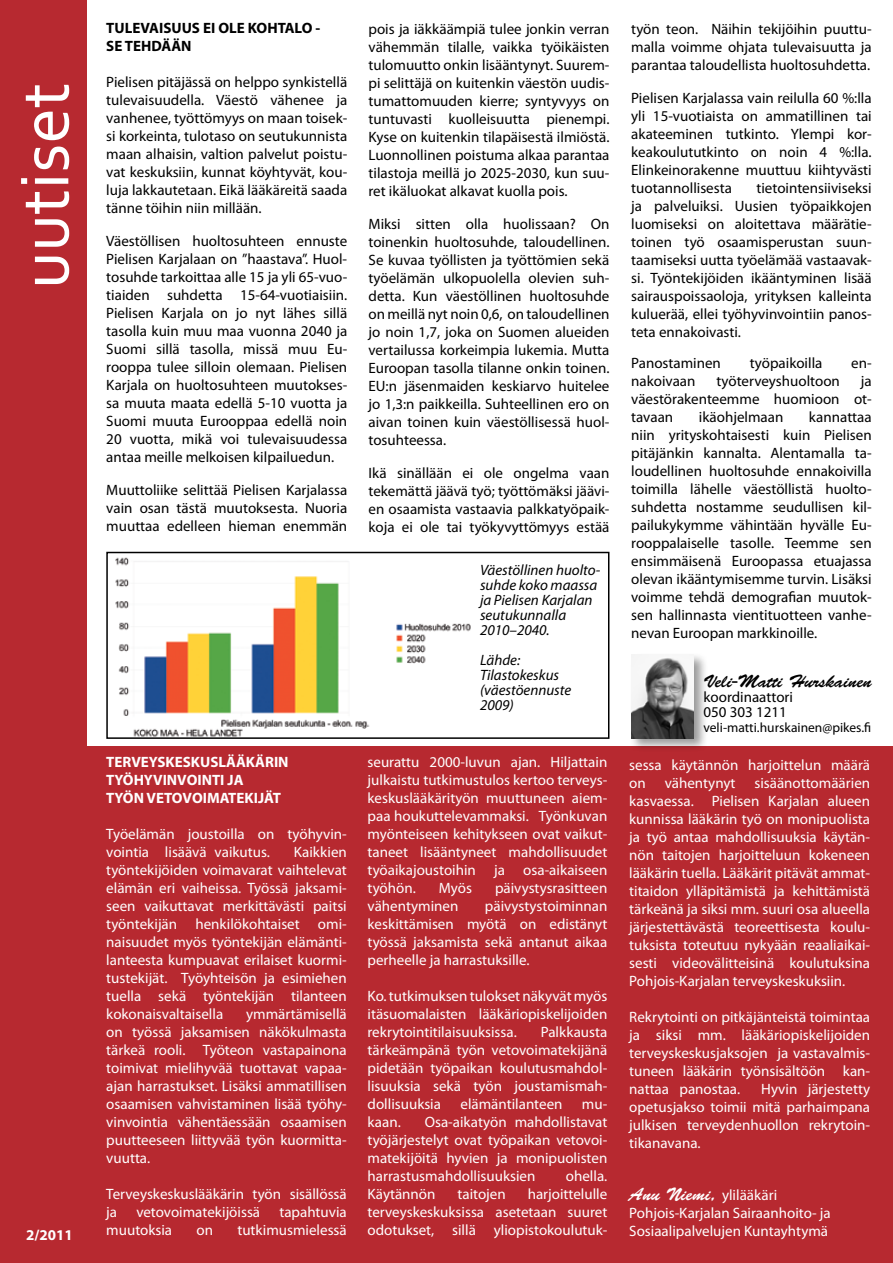
<style>
.page{position:relative;width:893px;height:1263px;background:#fff}
.page>*{position:absolute;margin:0;border:0;box-sizing:border-box;transform-origin:0 0}
.t1{font:72px "Corbel";color:#fff}
.t2{font:18px "Brush Script Std";color:#000}
.t3{font:15px/18px "Myriad Pro";color:#000;text-align:justify}
.t4{font:15px/18px "Myriad Pro";color:#fff;text-align:justify}
.t5{font:italic 15px/15px "Myriad Pro";color:#000}
.t6{font:700 15px/18px "Myriad Pro";color:#fff}
.t7{font:700 15px/18px "Myriad Pro";color:#000}
.t8{font:13.5px "Myriad Pro";color:#000}
.s1{font-family:"Brush Script Std";font-size:18px}
</style>
<div class="page">
<img style="left:115px;top:551px;width:358px;height:185px">
<div style="left:106px;top:552px;width:503px;height:187px;border:2px solid #000"></div>
<div style="left:0;top:746px;width:893px;height:517px;background:#b72930"></div>
<div style="left:0;top:0;width:86px;height:1263px;background:#b72930"></div>
<div style="left:629px;top:652px;width:79px;height:100px;background:#000;opacity:.4"></div>
<img style="left:631px;top:654px;width:63px;height:84px">
<h1 class="t1" style="left:0;top:289px;width:208px;rotate:-90deg">uutiset</h1>
<p class="t6" style="left:26px;top:1226px;width:48px">2/2011</p>
<p class="t7" style="left:106px;top:18px;width:216px">TULEVAISUUS EI OLE KOHTALO -<br>SE TEHDÄÄN</p>
<p class="t3" style="left:106px;top:72px;width:242px">Pielisen pitäjässä on helppo synkistellä tulevaisuudella. Väestö vähenee ja vanhenee, työttömyys on maan toisek&shy;si korkeinta, tulotaso on seutukunnista maan alhaisin, valtion palvelut poistu&shy;vat keskuksiin, kunnat köyhtyvät, kou&shy;luja lakkautetaan. Eikä lääkäreitä saada tänne töihin niin millään.</p>
<p class="t3" style="left:106px;top:231px;width:242px">Väestöllisen huoltosuhteen ennuste Pielisen Karjalaan on ”haastava”. Huol&shy;tosuhde tarkoittaa alle 15 ja yli 65-vuo&shy;tiaiden suhdetta 15-64-vuotiaisiin.<br>Pielisen Karjala on jo nyt lähes sillä tasolla kuin muu maa vuonna 2040 ja Suomi sillä tasolla, missä muu Eu&shy;rooppa tulee silloin olemaan. Pielisen Karjala on huoltosuhteen muutokses&shy;sa muuta maata edellä 5-10 vuotta ja Suomi muuta Eurooppaa edellä noin 20 vuotta, mikä voi tulevaisuudessa antaa meille melkoisen kilpailuedun.</p>
<p class="t3" style="left:106px;top:480px;width:242px">Muuttoliike selittää Pielisen Karjalassa vain osan tästä muutoksesta. Nuoria muuttaa edelleen hieman enemmän</p>
<p class="t6" style="left:106px;top:753px;width:184px">TERVEYSKESKUSLÄÄKÄRIN<br>TYÖHYVINVOINTI JA<br>TYÖN VETOVOIMATEKIJÄT</p>
<p class="t4" style="left:106px;top:825px;width:242px">Työelämän joustoilla on työhyvin&shy;vointia lisäävä vaikutus.</p>
<p class="t4" style="left:106px;top:843px;width:242px;text-indent:187px">Kaikkien työntekijöiden voimavarat vaihtelevat elämän eri vaiheissa. Työssä jaksami&shy;seen vaikuttavat merkittävästi paitsi työntekijän henkilökohtaiset omi&shy;naisuudet myös työntekijän elämänti&shy;lanteesta kumpuavat erilaiset kuormi&shy;tustekijät. Työyhteisön ja esimiehen tuella sekä työntekijän tilanteen kokonaisvaltaisella</p>
<p class="t4" style="left:106px;top:1005px;width:242px;text-indent:140px">ymmärtämisellä on työssä jaksamisen näkökulmasta tärkeä rooli. Työteon vastapainona toimivat mielihyvää tuottavat vapaa&shy;ajan harrastukset. Lisäksi ammatillisen osaamisen vahvistaminen lisää työhy&shy;vinvointia vähentäessään osaamisen puutteeseen liittyvää työn kuormitta&shy;vuutta.</p>
<p class="t4" style="left:106px;top:1185px;width:242px">Terveyskeskuslääkärin työn sisällössä ja</p>
<p class="t4" style="left:136px;top:1203px;width:125px">vetovoimatekijöissä</p>
<p class="t4" style="left:279px;top:1203px;width:69px">tapahtuvia</p>
<p class="t4" style="left:106px;top:1221px;width:67px">muutoksia</p>
<p class="t4" style="left:196px;top:1221px;width:18px">on</p>
<p class="t4" style="left:237px;top:1221px;width:111px">tutkimusmielessä</p>
<p class="t3" style="left:369px;top:19px;width:242px">pois ja iäkkäämpiä tulee jonkin verran vähemmän tilalle, vaikka työikäisten tulomuutto onkin lisääntynyt. Suurem&shy;pi selittäjä on kuitenkin väestön uudis&shy;tumattomuuden kierre; syntyvyys on tuntuvasti kuolleisuutta pienempi.<br>Kyse on kuitenkin tilapäisestä ilmiöstä.<br>Luonnollinen poistuma alkaa parantaa tilastoja meillä jo 2025-2030, kun suu&shy;ret ikäluokat alkavat kuolla pois.</p>
<p class="t3" style="left:369px;top:214px;width:242px">Miksi sitten olla huolissaan? On toinenkin huoltosuhde, taloudellinen.<br>Se kuvaa työllisten ja työttömien sekä työelämän ulkopuolella olevien suh&shy;detta. Kun väestöllinen huoltosuhde on meillä nyt noin 0,6, on taloudellinen jo noin 1,7, joka on Suomen alueiden vertailussa korkeimpia lukemia. Mutta Euroopan tasolla tilanne onkin toinen.<br>EU:n jäsenmaiden keskiarvo huitelee jo 1,3:n paikkeilla. Suhteellinen ero on aivan toinen kuin väestöllisessä huol&shy;tosuhteessa.</p>
<p class="t3" style="left:369px;top:463px;width:242px">Ikä sinällään ei ole ongelma vaan tekemättä jäävä työ; työttömäksi jäävi&shy;en osaamista vastaavia palkkatyöpaik&shy;koja ei ole tai työkyvyttömyys estää</p>
<p class="t5" style="left:480px;top:563px;width:122px">Väestöllinen huolto&shy;suhde koko maassa ja Pielisen Karjalan seutukunnalla<br>2010–2040.</p>
<p class="t5" style="left:480px;top:653px;width:93px">Lähde:<br>Tilastokeskus (väestöennuste<br>2009)</p>
<p class="t4" style="left:368px;top:753px;width:241px">seurattu 2000-luvun ajan. Hiljattain julkaistu tutkimustulos kertoo terveys&shy;keskuslääkärityön muuttuneen aiem&shy;paa houkuttelevammaksi. Työnkuvan myönteiseen kehitykseen ovat vaikut&shy;taneet lisääntyneet mahdollisuudet työaikajoustoihin ja osa-aikaiseen työhön.</p>
<p class="t4" style="left:439px;top:879px;width:35px">Myös</p>
<p class="t4" style="left:495px;top:879px;width:114px">päivystysrasitteen</p>
<p class="t4" style="left:368px;top:897px;width:92px">vähentyminen</p>
<p class="t4" style="left:368px;top:897px;width:241px;text-indent:117px">päivystystoiminnan keskittämisen myötä on edistänyt työssä jaksamista sekä antanut aikaa perheelle ja harrastuksille.</p>
<p class="t4" style="left:368px;top:987px;width:241px">Ko. tutkimuksen tulokset näkyvät myös itäsuomalaisten lääkäriopiskelijoiden rekrytointitilaisuuksissa.</p>
<p class="t4" style="left:368px;top:1023px;width:241px;text-indent:173px">Palkkausta tärkeämpänä työn vetovoimatekijänä pidetään työpaikan koulutusmahdol&shy;lisuuksia sekä työn joustamismah&shy;dollisuuksia</p>
<p class="t4" style="left:460px;top:1095px;width:104px">elämäntilanteen</p>
<p class="t4" style="left:582px;top:1095px;width:27px">mu-</p>
<p class="t4" style="left:368px;top:1113px;width:241px;text-indent:57px">Osa-aikatyön mahdollistavat työjärjestelyt ovat työpaikan vetovoi&shy;matekijöitä hyvien ja monipuolisten harrastusmahdollisuuksien</p>
<p class="t4" style="left:368px;top:1113px;width:35px">kaan.</p>
<p class="t4" style="left:566px;top:1167px;width:43px">ohella.</p>
<p class="t4" style="left:368px;top:1185px;width:241px;text-indent:160px">harjoittelulle terveyskeskuksissa asetetaan suuret odotukset, sillä yliopistokoulutuk-</p>
<p class="t4" style="left:368px;top:1185px;width:69px">Käytännön</p>
<p class="t4" style="left:457px;top:1185px;width:50px">taitojen</p>
<p class="t3" style="left:631px;top:19px;width:242px">työn teon. Näihin tekijöihin puuttu&shy;malla voimme ohjata tulevaisuutta ja parantaa taloudellista huoltosuhdetta.</p>
<p class="t3" style="left:631px;top:88px;width:242px">Pielisen Karjalassa vain reilulla 60 %:lla yli 15-vuotiaista on ammatillinen tai akateeminen tutkinto. Ylempi kor&shy;keakoulututkinto on noin 4 %:lla.<br>Elinkeinorakenne muuttuu kiihtyvästi tuotannollisesta</p>
<p class="t3" style="left:631px;top:178px;width:242px;text-indent:125px">tietointensiiviseksi ja palveluiksi. Uusien työpaikkojen luomiseksi on aloitettava määrätie&shy;toinen työ osaamisperustan suun&shy;taamiseksi uutta työelämää vastaavak&shy;si. Työntekijöiden ikääntyminen lisää sairauspoissaoloja, yrityksen kalleinta kuluerää, ellei työhyvinvointiin panos&shy;teta ennakoivasti.</p>
<p class="t3" style="left:631px;top:354px;width:91px">Panostaminen</p>
<p class="t3" style="left:750px;top:354px;width:74px">työpaikoilla</p>
<p class="t3" style="left:851px;top:354px;width:22px">en-</p>
<p class="t3" style="left:631px;top:372px;width:66px">nakoivaan</p>
<p class="t3" style="left:716px;top:372px;width:125px">työterveyshuoltoon</p>
<p class="t3" style="left:631px;top:372px;width:242px;text-indent:230px">ja väestörakenteemme huomioon ot&shy;tavaan</p>
<p class="t3" style="left:631px;top:408px;width:242px;text-indent:178px">kannattaa niin yrityskohtaisesti kuin Pielisen pitäjänkin kannalta. Alentamalla ta&shy;loudellinen huoltosuhde ennakoivilla toimilla lähelle väestöllistä huolto&shy;suhdetta nostamme seudullisen kil&shy;pailukykymme vähintään hyvälle Eu&shy;rooppalaiselle tasolle. Teemme sen ensimmäisenä Euroopassa etuajassa olevan ikääntymisemme turvin. Lisäksi voimme tehdä demografian muutok&shy;sen hallinnasta vientituotteen vanhe&shy;nevan Euroopan markkinoille.</p>
<p class="t2" style="left:703px;top:671px;width:170px">Veli-Matti Hurskainen</p>
<p class="t3" style="left:703px;top:689px;width:91px;line-height:15px">koordinaattori<br>050 303 1211</p>
<p class="t8" style="left:703px;top:719px;width:169px">veli-matti.hurskainen@pikes.fi</p>
<p class="t3" style="left:699px;top:408px;width:86px">ikäohjelmaan</p>
<p class="t4" style="left:629px;top:756px;width:242px">sessa käytännön harjoittelun määrä on</p>
<p class="t4" style="left:665px;top:774px;width:72px">vähentynyt</p>
<p class="t4" style="left:629px;top:774px;width:242px;text-indent:125px">sisäänottomäärien kasvaessa. Pielisen Karjalan alueen kunnissa lääkärin työ on monipuolista ja työ antaa mahdollisuuksia käytän&shy;nön taitojen harjoitteluun kokeneen lääkärin tuella. Lääkärit pitävät ammat&shy;titaidon ylläpitämistä ja kehittämistä tärkeänä ja siksi mm. suuri osa alueella järjestettävästä teoreettisesta koulu&shy;tuksista toteutuu nykyään reaaliaikai&shy;sesti videovälitteisinä koulutuksina Pohjois-Karjalan terveyskeskuksiin.</p>
<p class="t4" style="left:629px;top:1008px;width:242px">Rekrytointi on pitkäjänteistä toimintaa ja siksi mm. lääkäriopiskelijoiden terveyskeskusjaksojen ja vastavalmis&shy;tuneen lääkärin työnsisältöön kan&shy;nattaa panostaa.</p>
<p class="t4" style="left:629px;top:1080px;width:242px;text-indent:132px">Hyvin järjestetty opetusjakso toimii mitä parhaimpana julkisen terveydenhuollon rekrytoin&shy;tikanavana.</p>
<p class="t4" style="left:629px;top:1186px;width:203px;text-align:left"><span class="s1">Anu Niemi,</span> ylilääkäri<br>Pohjois-Karjalan Sairaanhoito- ja<br>Sosiaalipalvelujen Kuntayhtymä</p>
</div>
